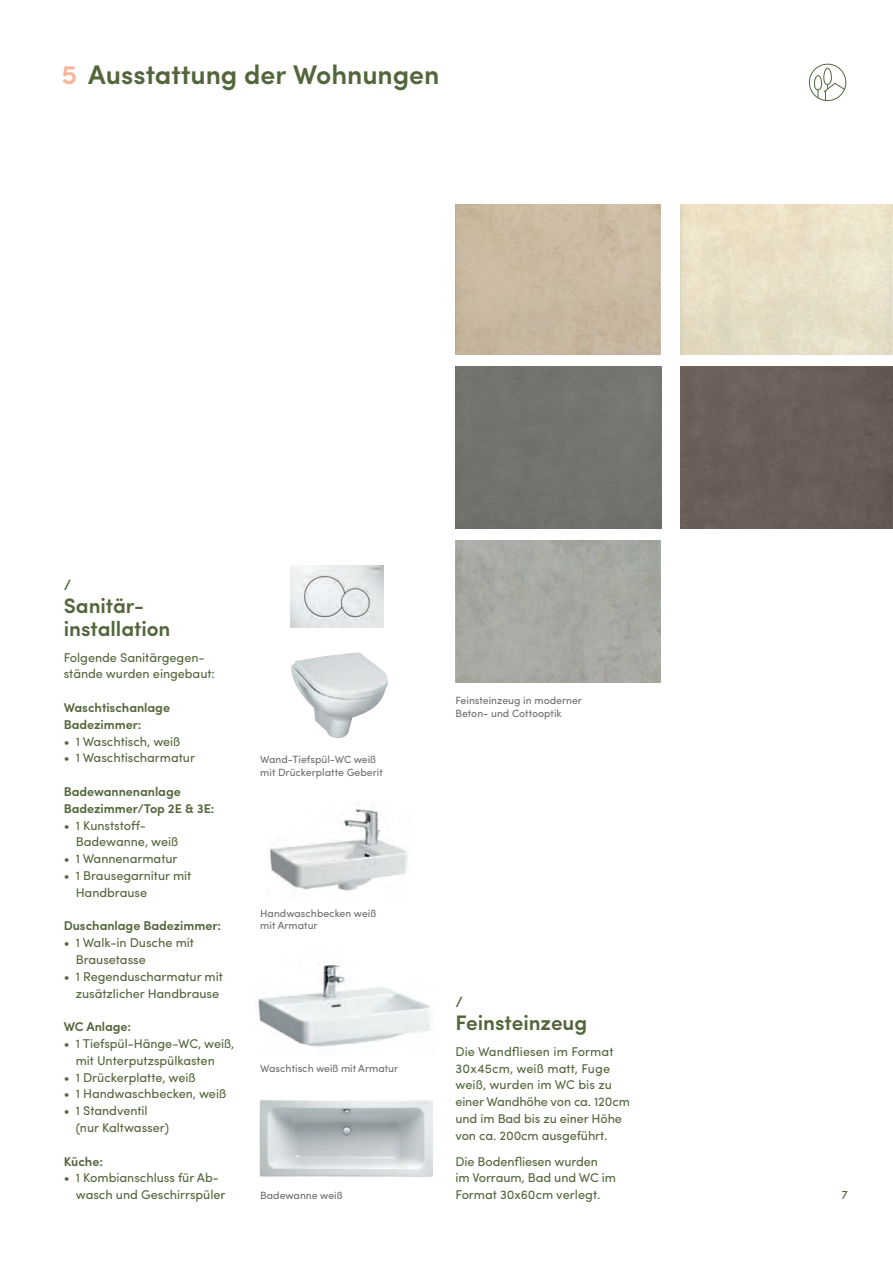
<style>
.page{position:relative;width:893px;height:1263px;background:#fff}
.page>*{position:absolute;margin:0;border:0;box-sizing:border-box;transform-origin:0 0}
.t1{font:600 27px "Sofia Pro";letter-spacing:-.005em;color:#53663b}
.t2{font:600 21px/23.2px "Sofia Pro";letter-spacing:-.005em;color:#53663b}
.t3{font:600 15px "Sofia Pro";color:#53663b}
.t4{font:12.75px/16.8px "Sofia Pro";letter-spacing:-.005em;color:#53663b}
.t5{font:600 12.75px/16.8px "Sofia Pro";letter-spacing:-.005em;color:#53663b}
.t6{font:12.3px "Sofia Pro";color:#53663b}
.t7{font:10.5px/12.8px "Sofia Pro";color:#6c6d70}
.s1{color:#f9b49a}
</style>
<div class="page">
<div style="left:809px;top:64px;width:37px;height:37px;border:1px solid #53663b;border-radius:50%"></div>
<svg style="left:814px;top:68px;width:32px;height:32px"></svg>
<div style="left:681px;top:367px;width:212px;height:161px;background:#6a5e58"></div>
<div style="left:455px;top:204px;width:205px;height:150px;background:#c9b9a2"></div>
<img style="left:681px;top:204px;width:212px;height:150px">
<div style="left:455px;top:367px;width:206px;height:161px;background:#73746d"></div>
<img style="left:291px;top:652px;width:97px;height:86px">
<img style="left:290px;top:565px;width:93px;height:62px">
<img style="left:270px;top:803px;width:138px;height:89px">
<img style="left:260px;top:1100px;width:173px;height:77px">
<img style="left:258px;top:965px;width:173px;height:82px">
<h1 class="t1" style="left:62px;top:54px;width:379px"><span class="s1">5</span> Ausstattung der Wohnungen</h1>
<p class="t3" style="left:64px;top:573px;width:9px">/</p>
<h2 class="t2" style="left:64px;top:592px;width:108px">Sanitär&shy;installation</h2>
<p class="t4" style="left:64px;top:648px;width:153px">Folgende Sanitärgegen&shy;stände wurden eingebaut:</p>
<p class="t5" style="left:64px;top:698px;width:108px">Waschtischanlage<br>Badezimmer:</p>
<p class="t4" style="left:64px;top:732px;width:118px">• 1 Waschtisch, weiß</p>
<p class="t4" style="left:64px;top:749px;width:133px">• 1 Waschtischarmatur</p>
<p class="t5" style="left:64px;top:782px;width:152px">Badewannenanlage<br>Badezimmer/Top 2E &amp; 3E:</p>
<p class="t4" style="left:76px;top:816px;width:104px;text-indent:-12px">• 1 Kunststoff-<br>Badewanne, weiß</p>
<p class="t4" style="left:64px;top:849px;width:115px">• 1 Wannenarmatur</p>
<p class="t4" style="left:76px;top:866px;width:117px;text-indent:-12px">• 1 Brausegarnitur mit<br>Handbrause</p>
<p class="t5" style="left:64px;top:917px;width:159px">Duschanlage Badezimmer:</p>
<p class="t4" style="left:76px;top:933px;width:120px;text-indent:-12px">• 1 Walk-in Dusche mit<br>Brausetasse</p>
<p class="t4" style="left:64px;top:967px;width:161px;text-align:right">• 1 Regenduscharmatur mit zusätzlicher Handbrause</p>
<p class="t5" style="left:64px;top:1017px;width:69px">WC Anlage:</p>
<p class="t4" style="left:76px;top:1034px;width:160px;text-indent:-12px">• 1 Tiefspül-Hänge-WC, weiß, mit Unterputzspülkasten</p>
<p class="t4" style="left:64px;top:1068px;width:133px">• 1 Drückerplatte, weiß</p>
<p class="t4" style="left:64px;top:1085px;width:164px">• 1 Handwaschbecken, weiß</p>
<p class="t4" style="left:76px;top:1101px;width:95px;text-indent:-12px">• 1 Standventil (nur Kaltwasser)</p>
<p class="t5" style="left:64px;top:1152px;width:41px">Küche:</p>
<p class="t4" style="left:76px;top:1169px;width:151px;text-indent:-12px">• 1 Kombianschluss für Ab&shy;wasch und Geschirrspüler</p>
<p class="t7" style="left:260px;top:752px;width:124px">Wand-Tiefspül-WC weiß mit Drückerplatte Geberit</p>
<p class="t7" style="left:260px;top:906px;width:118px">Handwaschbecken weiß mit Armatur</p>
<p class="t7" style="left:260px;top:1061px;width:140px">Waschtisch weiß mit Armatur</p>
<p class="t7" style="left:260px;top:1188px;width:84px">Badewanne weiß</p>
<p class="t7" style="left:455px;top:693px;width:128px">Feinsteinzeug in moderner<br>Beton- und Cottooptik</p>
<p class="t3" style="left:455px;top:990px;width:9px">/</p>
<h2 class="t2" style="left:455px;top:1010px;width:133px">Feinsteinzeug</h2>
<p class="t4" style="left:455px;top:1042px;width:176px">Die Wandfliesen im Format<br>30 x 45 cm, weiß matt, Fuge weiß, wurden im WC bis zu einer Wandhöhe von ca. 120 cm und im Bad bis zu einer Höhe von ca. 200 cm ausgeführt.</p>
<p class="t4" style="left:455px;top:1152px;width:162px">Die Bodenfliesen wurden<br>im Vorraum, Bad und WC im<br>Format 30 x 60 cm verlegt.</p>
<p class="t6" style="left:841px;top:1186px;width:8px">7</p>
</div>
